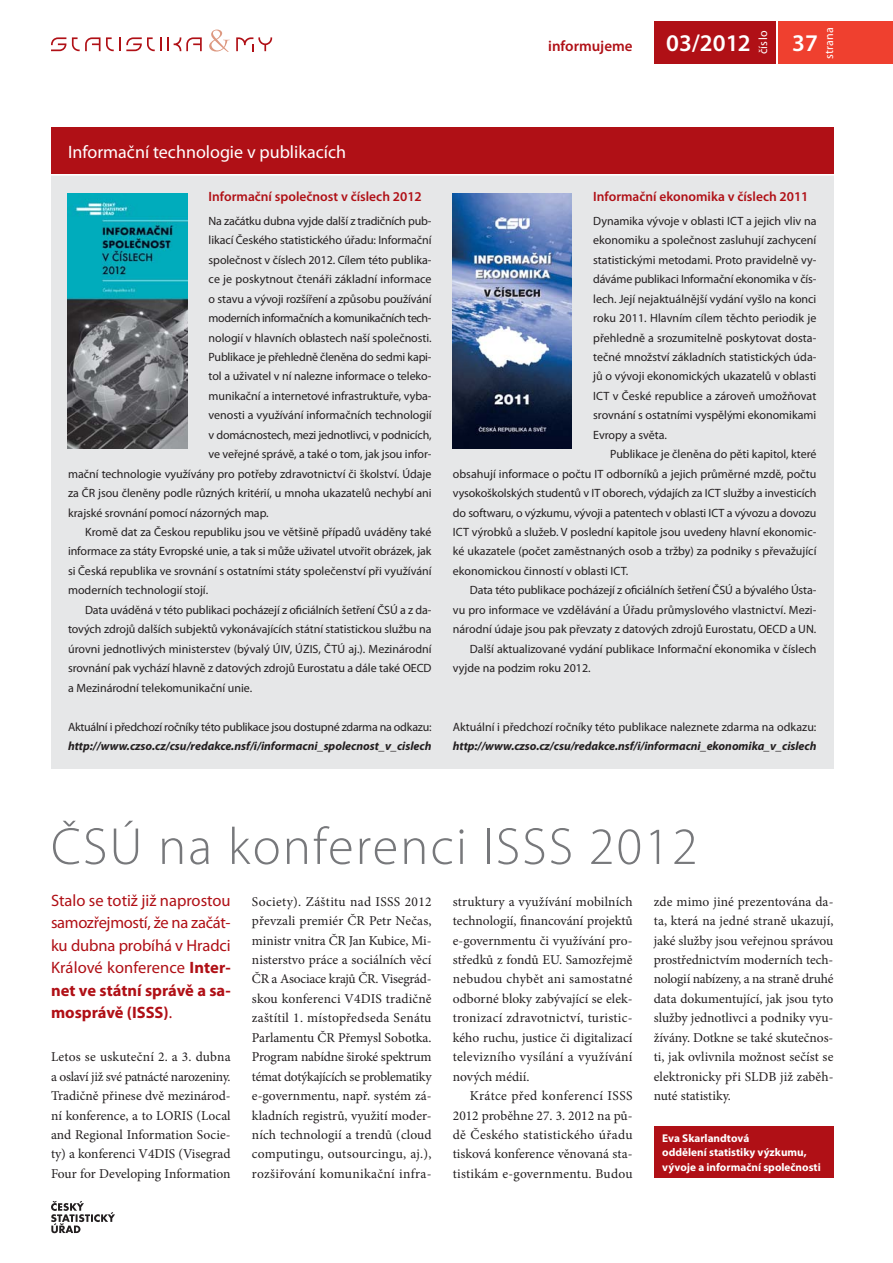
<style>
.page{position:relative;width:893px;height:1263px;background:#fff}
.page>*{position:absolute;margin:0;border:0;box-sizing:border-box;transform-origin:0 0}
.t1{font:300 52.5px "Myriad Pro";letter-spacing:.04em;color:#77787b}
.t2{font:600 24px "Myriad Pro";color:#fff}
.t3{font:18px "Myriad Pro";color:#fff}
.t4{font:16.5px/22.5px "Myriad Pro";letter-spacing:-.005em;color:#b01016;text-align:justify}
.t5{font:600 15px "Myriad Pro";color:#b01016}
.t6{font:13.5px/19.5px "Minion Pro";letter-spacing:.005em;color:#231f20;text-align:justify}
.t7{font:600 13.5px "Myriad Pro";color:#b01016}
.t8{font:12px/19.5px "Myriad Pro";letter-spacing:-.005em;color:#231f20;text-align:justify}
.t9{font:italic 700 12px "Myriad Pro";color:#231f20}
.t10{font:12px "Myriad Pro";letter-spacing:-.025em;color:#231f20}
.t11{font:12px "Myriad Pro";letter-spacing:-.03em;color:#231f20}
.t12{font:12px "Myriad Pro";letter-spacing:.02em;color:#fff}
.t13{font:700 11.25px/14.2px "Myriad Pro";color:#fff}
.s1{font-weight:700}
</style>
<div class="page">
<div style="left:654px;top:21px;width:122px;height:43px;background:#b01016"></div>
<svg style="left:51px;top:37px;width:15px;height:14px"></svg>
<svg style="left:168px;top:37px;width:34px;height:14px"></svg>
<svg style="left:236px;top:37px;width:36px;height:14px"></svg>
<svg style="left:72px;top:37px;width:89px;height:14px"></svg>
<svg style="left:209px;top:30px;width:21px;height:22px"></svg>
<div style="left:779px;top:21px;width:114px;height:43px;background:#ef402f"></div>
<svg style="left:51px;top:1201px;width:64px;height:32px"></svg>
<div style="left:51px;top:174px;width:782px;height:594px;background:#e6e7e8"></div>
<div style="left:51px;top:128px;width:782px;height:46px;background:#b01016"></div>
<img style="left:68px;top:194px;width:119px;height:254px">
<img style="left:453px;top:194px;width:119px;height:254px">
<hr style="left:39px;top:174px;width:803px;height:2px;background:#fff">
<div style="left:654px;top:1126px;width:179px;height:52px;background:#b01016"></div>
<p class="t5" style="left:548px;top:40px;width:86px">informujeme</p>
<h2 class="t2" style="left:666px;top:34px;width:86px">03/2012</h2>
<p class="t12" style="left:759px;top:54px;width:25px;rotate:-90deg">číslo</p>
<h2 class="t2" style="left:792px;top:34px;width:27px">37</h2>
<p class="t12" style="left:825px;top:59px;width:34px;rotate:-90deg">strana</p>
<h3 class="t3" style="left:68px;top:145px;width:280px">Informační technologie v publikacích</h3>
<p class="t7" style="left:209px;top:191px;width:215px">Informační společnost v číslech 2012</p>
<p class="t8" style="left:209px;top:212px;width:224px">Na začátku dubna vyjde další z tradičních pub-</p>
<p class="t8" style="left:209px;top:232px;width:224px">likací Českého statistického úřadu: Informační</p>
<p class="t8" style="left:209px;top:251px;width:224px">společnost v číslech 2012. Cílem této publika-</p>
<p class="t8" style="left:209px;top:271px;width:224px">ce je poskytnout čtenáři základní informace</p>
<p class="t8" style="left:209px;top:290px;width:224px">o stavu a vývoji rozšíření a způsobu používání</p>
<p class="t11" style="left:209px;top:313px;width:224px">moderních informačních a komunikačních tech-</p>
<p class="t8" style="left:209px;top:329px;width:225px">nologií v hlavních oblastech naší společnosti.</p>
<p class="t8" style="left:209px;top:348px;width:224px">Publikace je přehledně členěna do sedmi kapi-</p>
<p class="t8" style="left:209px;top:368px;width:224px">tol a uživatel v ní nalezne informace o teleko-</p>
<p class="t8" style="left:209px;top:387px;width:224px">munikační a internetové infrastruktuře, vyba-</p>
<p class="t8" style="left:209px;top:407px;width:224px">venosti a využívání informačních technologií</p>
<p class="t8" style="left:209px;top:426px;width:224px">v domácnostech, mezi jednotlivci, v podnicích,</p>
<p class="t8" style="left:209px;top:446px;width:225px">ve veřejné správě, a také o tom, jak jsou infor-</p>
<p class="t8" style="left:68px;top:465px;width:365px">mační technologie využívány pro potřeby zdravotnictví či školství. Údaje</p>
<p class="t8" style="left:68px;top:485px;width:365px">za ČR jsou členěny podle různých kritérií, u mnoha ukazatelů nechybí ani</p>
<p class="t8" style="left:68px;top:504px;width:202px">krajské srovnání pomocí názorných map.</p>
<p class="t8" style="left:85px;top:523px;width:348px">Kromě dat za Českou republiku jsou ve většině případů uváděny také</p>
<p class="t8" style="left:68px;top:543px;width:365px">informace za státy Evropské unie, a tak si může uživatel utvořit obrázek, jak</p>
<p class="t8" style="left:68px;top:562px;width:365px">si Česká republika ve srovnání s ostatními státy společenství při využívání</p>
<p class="t8" style="left:68px;top:582px;width:142px">moderních technologií stojí.</p>
<p class="t8" style="left:85px;top:601px;width:348px">Data uváděná v této publikaci pocházejí z oficiálních šetření ČSÚ a z da-</p>
<p class="t8" style="left:68px;top:621px;width:365px">tových zdrojů dalších subjektů vykonávajících státní statistickou službu na</p>
<p class="t8" style="left:68px;top:640px;width:365px">úrovni jednotlivých ministerstev (bývalý ÚIV, ÚZIS, ČTÚ aj.). Mezinárodní</p>
<p class="t8" style="left:68px;top:660px;width:365px">srovnání pak vychází hlavně z datových zdrojů Eurostatu a dále také OECD</p>
<p class="t8" style="left:68px;top:679px;width:186px">a Mezinárodní telekomunikační unie.</p>
<p class="t10" style="left:68px;top:722px;width:365px">Aktuální i předchozí ročníky této publikace jsou dostupné zdarma na odkazu:</p>
<p class="t9" style="left:68px;top:741px;width:365px">http://www.czso.cz/csu/redakce.nsf/i/informacni_spolecnost_v_cislech</p>
<p class="t7" style="left:593px;top:191px;width:217px">Informační ekonomika v číslech 2011</p>
<p class="t8" style="left:593px;top:212px;width:225px">Dynamika vývoje v oblasti ICT a jejich vliv na ekonomiku a společnost zasluhují zachycení statistickými metodami. Proto pravidelně vy&shy;dáváme publikaci Informační ekonomika v čís&shy;lech. Její nejaktuálnější vydání vyšlo na konci roku 2011. Hlavním cílem těchto periodik je přehledně a srozumitelně poskytovat dosta&shy;tečné množství základních statistických úda&shy;jů o vývoji ekonomických ukazatelů v oblasti ICT v České republice a zároveň umožňovat srovnání s ostatními vyspělými ekonomikami Evropy a světa.</p>
<p class="t8" style="left:453px;top:446px;width:365px;text-indent:157px">Publikace je členěna do pěti kapitol, které obsahují informace o počtu IT odborníků a jejich průměrné mzdě, počtu vysokoškolských studentů v IT oborech, výdajích za ICT služby a investicích do softwaru, o výzkumu, vývoji a patentech v oblasti ICT a vývozu a dovozu ICT výrobků a služeb. V poslední kapitole jsou uvedeny hlavní ekonomic&shy;ké ukazatele (počet zaměstnaných osob a tržby) za podniky s převažující ekonomickou činností v oblasti ICT.</p>
<p class="t8" style="left:470px;top:582px;width:348px">Data této publikace pocházejí z oficiálních šetření ČSÚ a bývalého Ústa-</p>
<p class="t8" style="left:453px;top:601px;width:365px">vu pro informace ve vzdělávání a Úřadu průmyslového vlastnictví. Mezi-</p>
<p class="t8" style="left:453px;top:621px;width:365px">národní údaje jsou pak převzaty z datových zdrojů Eurostatu, OECD a UN.</p>
<p class="t8" style="left:470px;top:640px;width:348px">Další aktualizované vydání publikace Informační ekonomika v číslech</p>
<p class="t8" style="left:453px;top:660px;width:139px">vyjde na podzim roku 2012.</p>
<p class="t8" style="left:453px;top:718px;width:365px">Aktuální i předchozí ročníky této publikace naleznete zdarma na odkazu:</p>
<p class="t9" style="left:453px;top:741px;width:365px">http://www.czso.cz/csu/redakce.nsf/i/informacni_ekonomika_v_cislech</p>
<h1 class="t1" style="left:51px;top:826px;width:648px">ČSÚ na konferenci ISSS 2012</h1>
<h3 class="t4" style="left:51px;top:890px;width:181px">Stalo se totiž již naprostou samozřejmostí, že na začát&shy;ku dubna probíhá v Hradci Králové konference <span class="s1">Inter&shy;net ve státní správě a sa&shy;mosprávě (ISSS)</span>.</h3>
<p class="t6" style="left:51px;top:1048px;width:181px">Letos se uskuteční 2. a 3. dubna a oslaví již své patnácté narozeniny.<br>Tradičně přinese dvě mezinárod&shy;ní konference, a to LORIS (Local and Regional Information Socie&shy;ty) a konferenci V4DIS (Visegrad Four for Developing Information</p>
<p class="t6" style="left:252px;top:893px;width:181px">Society). Záštitu nad ISSS 2012 převzali premiér ČR Petr Nečas, ministr vnitra ČR Jan Kubice, Mi&shy;nisterstvo práce a sociálních věcí ČR a Asociace krajů ČR. Visegrád&shy;skou konferenci V4DIS tradičně zaštítil 1. místopředseda Senátu Parlamentu ČR Přemysl Sobotka.<br>Program nabídne široké spektrum témat dotýkajících se problematiky e-governmentu, např. systém zá&shy;kladních registrů, využití moder&shy;ních technologií a trendů (cloud computingu, outsourcingu, aj.), rozšiřování komunikační infra-</p>
<p class="t6" style="left:453px;top:893px;width:181px">struktury a využívání mobilních technologií, financování projektů e-governmentu či využívání pro&shy;středků z fondů EU. Samozřejmě nebudou chybět ani samostatné odborné bloky zabývající se elek&shy;tronizací zdravotnictví, turistic&shy;kého ruchu, justice či digitalizací televizního vysílání a využívání nových médií.</p>
<p class="t6" style="left:453px;top:1087px;width:181px;text-indent:17px">Krátce před konferencí ISSS 2012 proběhne 27. 3. 2012 na pů&shy;dě Českého statistického úřadu tisková konference věnovaná sta&shy;tistikám e-governmentu. Budou</p>
<p class="t6" style="left:654px;top:893px;width:181px">zde mimo jiné prezentována da&shy;ta, která na jedné straně ukazují, jaké služby jsou veřejnou správou prostřednictvím moderních tech&shy;nologií nabízeny, a na straně druhé data dokumentující, jak jsou tyto služby jednotlivci a podniky vyu&shy;žívány. Dotkne se také skutečnos&shy;ti, jak ovlivnila možnost sečíst se elektronicky při SLDB již zaběh&shy;nuté statistiky.</p>
<p class="t13" style="left:662px;top:1132px;width:160px">Eva Skarlandtová<br>oddělení statistiky výzkumu, vývoje a informační společnosti</p>
</div>
